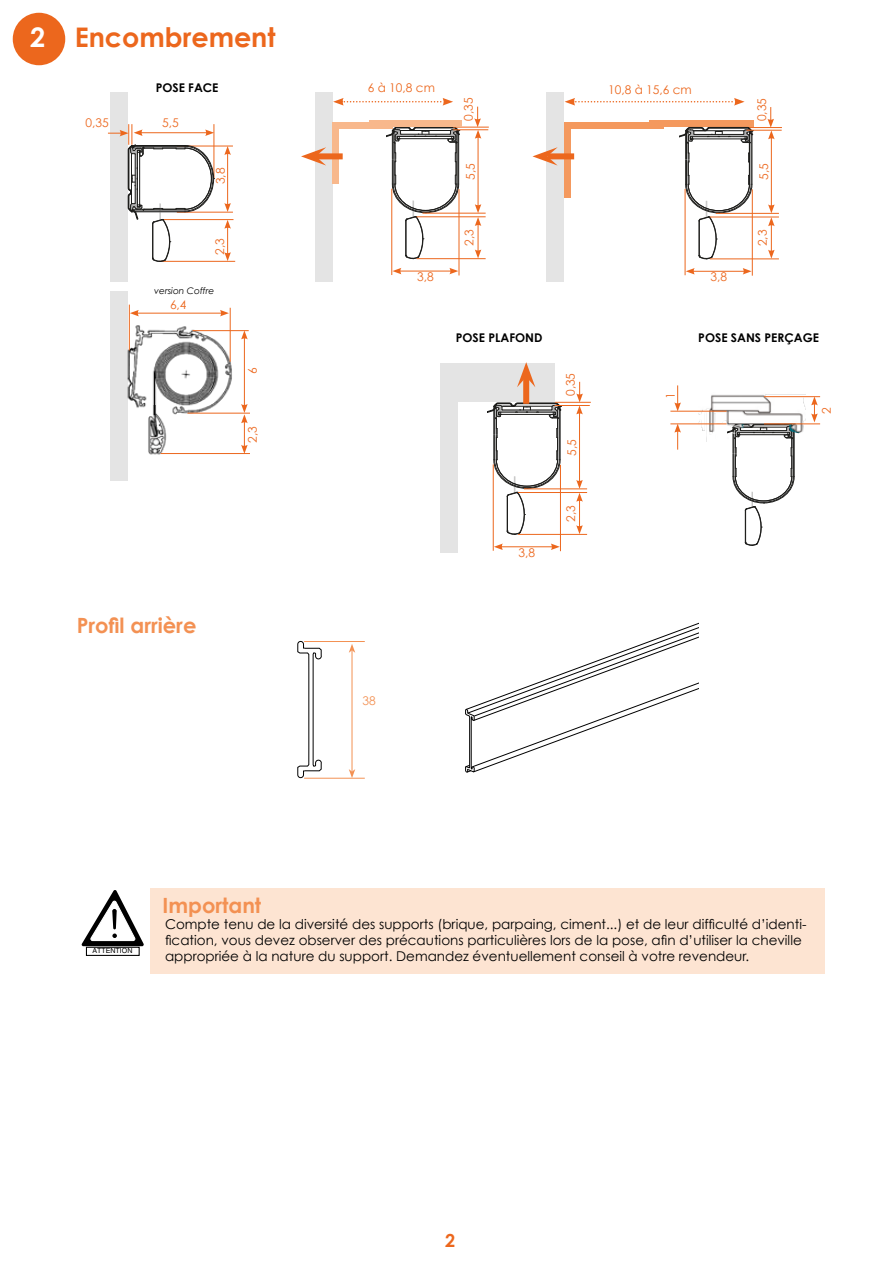
<style>
.page{position:relative;width:893px;height:1263px;background:#fff}
.page>*{position:absolute;margin:0;border:0;box-sizing:border-box;transform-origin:0 0}
.t1{font:700 27px "Century Gothic";color:#ec671d}
.t2{font:700 21px "Century Gothic";color:#f39153}
.t3{font:700 18px "Century Gothic";color:#ec671d}
.t4{font:13.5px/16.2px "Century Gothic";color:#000}
.t5{font:12px "Century Gothic";color:#ec671d}
.t6{font:700 12px "Century Gothic";color:#000}
.t7{font:12px "Century Gothic";color:#f39153}
.t8{font:italic 9px "Century Gothic";color:#000}
.t9{font:7.05px "Helvetica";color:#000}
.s1{color:#fff}
</style>
<div class="page">
<div style="left:13px;top:13px;width:52px;height:52px;background:#ec671d;border-radius:50%"></div>
<div style="left:150px;top:889px;width:675px;height:85px;background:#fde4d2"></div>
<svg style="left:465px;top:623px;width:233px;height:150px"></svg>
<svg style="left:297px;top:641px;width:25px;height:137px"></svg>
<hr style="left:304px;top:641px;width:61px;height:1px;background:#f39153">
<hr style="left:304px;top:778px;width:61px;height:1px;background:#f39153">
<hr style="left:352px;top:650px;width:1px;height:121px;background:#f39153">
<svg style="left:349px;top:644px;width:6px;height:9px"></svg>
<svg style="left:349px;top:769px;width:6px;height:9px"></svg>
<svg style="left:82px;top:890px;width:62px;height:56px"></svg>
<div style="left:86px;top:947px;width:54px;height:9px;border:1px solid #000"></div>
<svg style="left:386px;top:127px;width:74px;height:132px"></svg>
<svg style="left:488px;top:403px;width:73px;height:132px"></svg>
<svg style="left:732px;top:442px;width:63px;height:104px"></svg>
<hr style="left:391px;top:189px;width:1px;height:86px;background:#ec671d">
<hr style="left:493px;top:464px;width:1px;height:87px;background:#ec671d">
<div style="left:111px;top:92px;width:17px;height:189px;background:#e4e4e4"></div>
<div style="left:111px;top:292px;width:17px;height:189px;background:#e4e4e4"></div>
<div style="left:315px;top:92px;width:18px;height:189px;background:#e4e4e4"></div>
<div style="left:547px;top:92px;width:17px;height:189px;background:#e4e4e4"></div>
<div style="left:333px;top:123px;width:6px;height:61px;background:#f8b88c"></div>
<div style="left:564px;top:123px;width:6px;height:74px;background:#f4995e"></div>
<hr style="left:177px;top:146px;width:56px;height:1px;background:#ec671d">
<hr style="left:555px;top:402px;width:36px;height:1px;background:#ec671d">
<hr style="left:453px;top:127px;width:36px;height:1px;background:#ec671d">
<hr style="left:746px;top:127px;width:36px;height:1px;background:#ec671d">
<hr style="left:453px;top:130px;width:35px;height:1px;background:#ec671d">
<hr style="left:555px;top:405px;width:35px;height:1px;background:#ec671d">
<hr style="left:422px;top:213px;width:64px;height:1px;background:#ec671d">
<hr style="left:524px;top:489px;width:63px;height:1px;background:#ec671d">
<hr style="left:417px;top:217px;width:69px;height:1px;background:#ec671d">
<hr style="left:518px;top:492px;width:69px;height:1px;background:#ec671d">
<hr style="left:417px;top:258px;width:69px;height:1px;background:#ec671d">
<hr style="left:518px;top:534px;width:69px;height:1px;background:#ec671d">
<hr style="left:159px;top:261px;width:76px;height:1px;background:#ec671d">
<hr style="left:163px;top:219px;width:70px;height:1px;background:#ec671d">
<hr style="left:177px;top:212px;width:56px;height:1px;background:#ec671d">
<hr style="left:227px;top:153px;width:1px;height:52px;background:#ec671d">
<svg style="left:224px;top:203px;width:7px;height:9px"></svg>
<svg style="left:224px;top:146px;width:7px;height:9px"></svg>
<svg style="left:224px;top:220px;width:7px;height:41px"></svg>
<svg style="left:811px;top:397px;width:7px;height:25px"></svg>
<svg style="left:674px;top:385px;width:7px;height:26px"></svg>
<svg style="left:674px;top:425px;width:7px;height:25px"></svg>
<hr style="left:459px;top:189px;width:1px;height:86px;background:#ec671d">
<hr style="left:560px;top:465px;width:1px;height:86px;background:#ec671d">
<hr style="left:399px;top:271px;width:53px;height:1px;background:#ec671d">
<svg style="left:392px;top:268px;width:9px;height:6px"></svg>
<svg style="left:449px;top:268px;width:9px;height:6px"></svg>
<hr style="left:500px;top:546px;width:53px;height:1px;background:#ec671d">
<svg style="left:494px;top:543px;width:9px;height:7px"></svg>
<svg style="left:551px;top:543px;width:9px;height:7px"></svg>
<hr style="left:478px;top:136px;width:1px;height:71px;background:#ec671d">
<hr style="left:579px;top:412px;width:1px;height:70px;background:#ec671d">
<svg style="left:475px;top:204px;width:6px;height:54px"></svg>
<svg style="left:576px;top:480px;width:7px;height:54px"></svg>
<svg style="left:576px;top:382px;width:7px;height:32px"></svg>
<svg style="left:474px;top:107px;width:7px;height:32px"></svg>
<div style="left:457px;top:363px;width:98px;height:39px;background:#e4e4e4"></div>
<div style="left:440px;top:363px;width:18px;height:190px;background:#e4e4e4"></div>
<div style="left:523px;top:377px;width:6px;height:27px;background:#ec671d"></div>
<svg style="left:517px;top:362px;width:18px;height:25px"></svg>
<div style="left:316px;top:153px;width:27px;height:6px;background:#ec671d"></div>
<svg style="left:301px;top:147px;width:25px;height:19px"></svg>
<div style="left:547px;top:153px;width:27px;height:6px;background:#ec671d"></div>
<svg style="left:532px;top:147px;width:26px;height:19px"></svg>
<img style="left:698px;top:394px;width:107px;height:48px">
<hr style="left:764px;top:396px;width:56px;height:1px;background:#ec671d">
<hr style="left:764px;top:424px;width:56px;height:1px;background:#ec671d">
<hr style="left:670px;top:424px;width:57px;height:1px;background:#ec671d">
<hr style="left:670px;top:411px;width:57px;height:1px;background:#ec671d">
<div style="left:333px;top:123px;width:60px;height:6px;background:#f8b88c"></div>
<div style="left:564px;top:123px;width:100px;height:6px;background:#f4995e"></div>
<div style="left:684px;top:121px;width:70px;height:6px;background:#f4995e"></div>
<div style="left:369px;top:121px;width:92px;height:6px;background:#f8b88c"></div>
<div style="left:650px;top:121px;width:35px;height:6px;background:#f4995e"></div>
<svg style="left:333px;top:98px;width:120px;height:8px"></svg>
<svg style="left:565px;top:98px;width:180px;height:8px"></svg>
<img style="left:127px;top:322px;width:106px;height:91px">
<img style="left:127px;top:405px;width:103px;height:50px">
<hr style="left:129px;top:305px;width:1px;height:45px;background:#ec671d">
<hr style="left:230px;top:308px;width:1px;height:54px;background:#ec671d">
<hr style="left:136px;top:313px;width:86px;height:1px;background:#ec671d">
<svg style="left:130px;top:310px;width:9px;height:6px"></svg>
<svg style="left:220px;top:310px;width:9px;height:6px"></svg>
<hr style="left:193px;top:330px;width:56px;height:1px;background:#ec671d">
<hr style="left:161px;top:453px;width:89px;height:1px;background:#ec671d">
<hr style="left:244px;top:337px;width:1px;height:69px;background:#ec671d">
<svg style="left:241px;top:330px;width:7px;height:9px"></svg>
<hr style="left:187px;top:413px;width:63px;height:1px;background:#ec671d">
<svg style="left:241px;top:404px;width:7px;height:49px"></svg>
<svg style="left:108px;top:124px;width:107px;height:138px"></svg>
<svg style="left:680px;top:127px;width:73px;height:133px"></svg>
<hr style="left:685px;top:189px;width:1px;height:86px;background:#ec671d">
<hr style="left:746px;top:130px;width:36px;height:1px;background:#ec671d">
<hr style="left:716px;top:213px;width:63px;height:1px;background:#ec671d">
<hr style="left:710px;top:217px;width:69px;height:1px;background:#ec671d">
<hr style="left:710px;top:259px;width:69px;height:1px;background:#ec671d">
<hr style="left:752px;top:189px;width:1px;height:87px;background:#ec671d">
<hr style="left:692px;top:271px;width:53px;height:1px;background:#ec671d">
<svg style="left:686px;top:268px;width:9px;height:7px"></svg>
<svg style="left:743px;top:268px;width:9px;height:7px"></svg>
<hr style="left:771px;top:137px;width:1px;height:70px;background:#ec671d">
<svg style="left:767px;top:107px;width:8px;height:32px"></svg>
<svg style="left:768px;top:204px;width:7px;height:55px"></svg>
<h1 class="t1" style="left:30px;top:20px;width:247px"><span class="s1">2</span> Encombrement</h1>
<p class="t5" style="left:85px;top:115px;width:25px">0,35</p>
<p class="t6" style="left:156px;top:80px;width:64px">POSE FACE</p>
<p class="t5" style="left:162px;top:115px;width:18px">5,5</p>
<p class="t5" style="left:213px;top:184px;width:18px;rotate:-90deg">3,8</p>
<p class="t5" style="left:213px;top:254px;width:18px;rotate:-90deg">2,3</p>
<p class="t8" style="left:154px;top:285px;width:62px">version Coffre</p>
<p class="t5" style="left:170px;top:297px;width:18px">6,4</p>
<p class="t5" style="left:245px;top:374px;width:8px;rotate:-90deg">6</p>
<p class="t5" style="left:245px;top:443px;width:18px;rotate:-90deg">2,3</p>
<h2 class="t2" style="left:77px;top:612px;width:121px">Profil arrière</h2>
<p class="t5" style="left:368px;top:81px;width:69px">6 à 10,8 cm</p>
<p class="t5" style="left:608px;top:83px;width:85px">10,8 à 15,6 cm</p>
<p class="t5" style="left:461px;top:121px;width:25px;rotate:-90deg">0,35</p>
<p class="t5" style="left:754px;top:121px;width:25px;rotate:-90deg">0,35</p>
<p class="t5" style="left:417px;top:270px;width:18px">3,8</p>
<p class="t5" style="left:463px;top:180px;width:18px;rotate:-90deg">5,5</p>
<p class="t5" style="left:462px;top:246px;width:18px;rotate:-90deg">2,3</p>
<p class="t6" style="left:456px;top:330px;width:88px">POSE PLAFOND</p>
<p class="t5" style="left:518px;top:545px;width:18px">3,8</p>
<p class="t5" style="left:563px;top:396px;width:25px;rotate:-90deg">0,35</p>
<p class="t5" style="left:564px;top:456px;width:18px;rotate:-90deg">5,5</p>
<p class="t5" style="left:563px;top:522px;width:18px;rotate:-90deg">2,3</p>
<p class="t7" style="left:363px;top:693px;width:15px">38</p>
<p class="t5" style="left:663px;top:399px;width:8px;rotate:-90deg">1</p>
<p class="t5" style="left:756px;top:180px;width:18px;rotate:-90deg">5,5</p>
<p class="t5" style="left:710px;top:270px;width:18px">3,8</p>
<p class="t5" style="left:755px;top:246px;width:18px;rotate:-90deg">2,3</p>
<p class="t6" style="left:698px;top:330px;width:122px">POSE SANS PERÇAGE</p>
<p class="t5" style="left:819px;top:414px;width:8px;rotate:-90deg">2</p>
<p class="t9" style="left:92px;top:947px;width:42px">ATTENTION</p>
<h2 class="t2" style="left:163px;top:892px;width:100px">Important</h2>
<p class="t4" style="left:165px;top:915px;width:643px">Compte tenu de la diversité des supports (brique, parpaing, ciment...) et de leur difficulté d’identi&shy;fication, vous devez observer des précautions particulières lors de la pose, afin d’utiliser la cheville appropriée à la nature du support. Demandez éventuellement conseil à votre revendeur.</p>
<h3 class="t3" style="left:445px;top:1229px;width:12px">2</h3>
</div>
